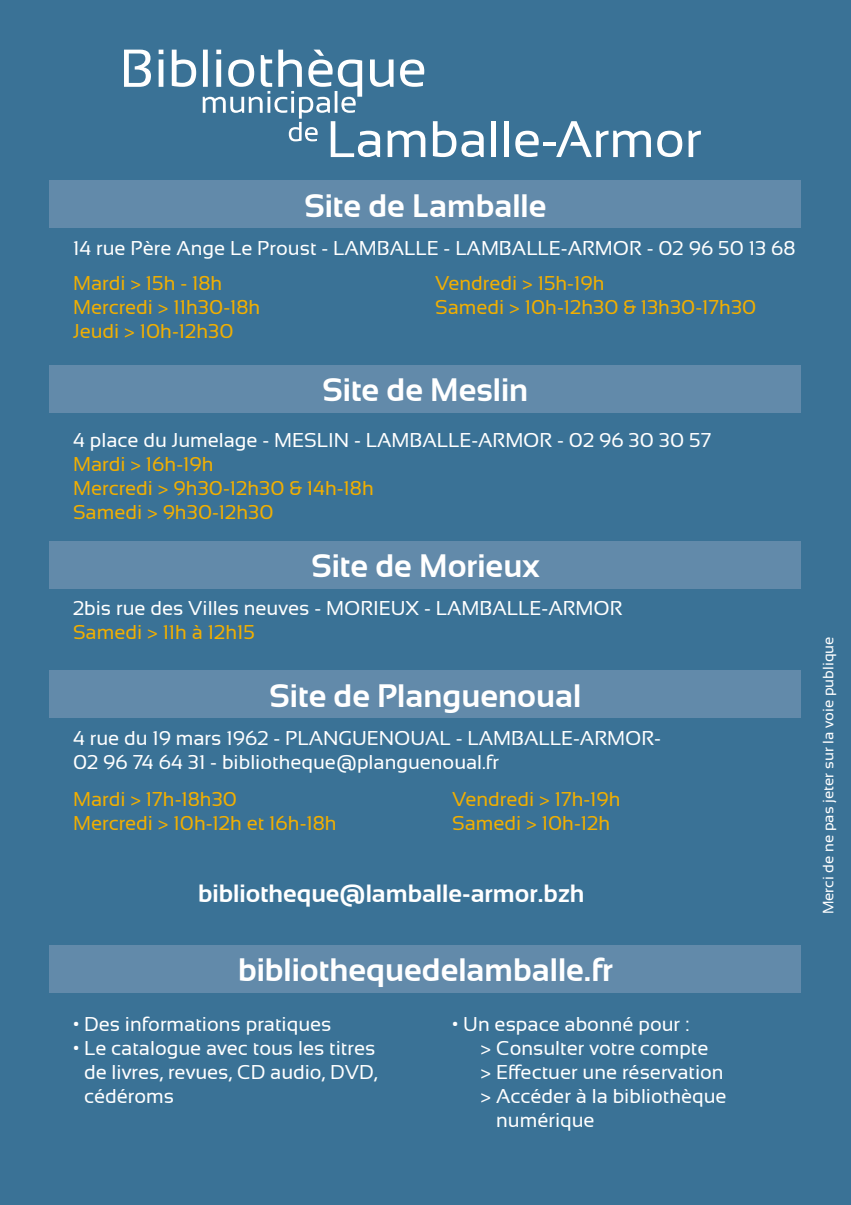
<style>
.page{position:relative;width:851px;height:1205px;background:#fff}
.page>*{position:absolute;margin:0;border:0;box-sizing:border-box;transform-origin:0 0}
.t1{font:51.25px "Sansation";color:#fff}
.t2{font:700 32.5px "Sansation";color:#fff}
.t3{font:700 25px "Sansation";color:#fff}
.t4{font:20px/24px "Sansation";color:#fff;text-align:justify}
.t5{font:20px/24px "Sansation";color:#f2af00}
.t6{font:15px "Sansation";color:#fff}
</style>
<div class="page">
<div style="left:0;top:0;width:850px;height:1205px;background:#3a7296"></div>
<div style="left:50px;top:181px;width:751px;height:47px;background:#628aaa"></div>
<div style="left:50px;top:365px;width:751px;height:47px;background:#628aaa"></div>
<div style="left:50px;top:945px;width:751px;height:47px;background:#628aaa"></div>
<svg style="left:124px;top:50px;width:300px;height:91px"></svg>
<div style="left:50px;top:541px;width:751px;height:47px;background:#628aaa"></div>
<div style="left:50px;top:670px;width:751px;height:48px;background:#628aaa"></div>
<h1 class="t1" style="left:326px;top:111px;width:377px">Lamballe-Armor</h1>
<h2 class="t2" style="left:304px;top:187px;width:244px">Site de Lamballe</h2>
<p class="t4" style="left:73px;top:236px;width:724px">14 rue Père Ange Le Proust - LAMBALLE - LAMBALLE-ARMOR - 02 96 50 13 68</p>
<p class="t5" style="left:73px;top:271px;width:189px">Mardi &gt; 15h - 18h<br>Mercredi &gt; 11h30-18h<br>Jeudi &gt; 10h-12h30</p>
<p class="t5" style="left:435px;top:271px;width:322px">Vendredi &gt; 15h-19h<br>Samedi &gt; 10h-12h30 &amp; 13h30-17h30</p>
<h2 class="t2" style="left:322px;top:371px;width:207px">Site de Meslin</h2>
<p class="t4" style="left:73px;top:428px;width:639px">4 place du Jumelage - MESLIN - LAMBALLE-ARMOR - 02 96 30 30 57</p>
<p class="t5" style="left:73px;top:452px;width:302px">Mardi &gt; 16h-19h<br>Mercredi &gt; 9h30-12h30 &amp; 14h-18h<br>Samedi &gt; 9h30-12h30</p>
<h2 class="t2" style="left:311px;top:548px;width:229px">Site de Morieux</h2>
<p class="t4" style="left:73px;top:596px;width:551px">2bis rue des Villes neuves - MORIEUX - LAMBALLE-ARMOR</p>
<p class="t5" style="left:73px;top:620px;width:183px">Samedi &gt; 11h à 12h15</p>
<h2 class="t2" style="left:269px;top:677px;width:313px">Site de Planguenoual</h2>
<p class="t4" style="left:73px;top:726px;width:589px">4 rue du 19 mars 1962 - PLANGUENOUAL - LAMBALLE-ARMOR-<br>02 96 74 64 31 - bibliotheque@planguenoual.fr</p>
<p class="t5" style="left:73px;top:787px;width:265px">Mardi &gt; 17h-18h30<br>Mercredi &gt; 10h-12h et 16h-18h</p>
<p class="t5" style="left:452px;top:787px;width:170px">Vendredi &gt; 17h-19h<br>Samedi &gt; 10h-12h</p>
<p class="t3" style="left:198px;top:879px;width:388px">bibliotheque@lamballe-armor.bzh</p>
<h2 class="t2" style="left:238px;top:951px;width:376px">bibliothequedelamballe.fr</h2>
<p class="t4" style="left:73px;top:1012px;width:260px">• Des informations pratiques</p>
<p class="t4" style="left:84px;top:1036px;width:295px;text-indent:-11px">• Le catalogue avec tous les titres de livres, revues, CD audio, DVD, cédéroms</p>
<p class="t4" style="left:452px;top:1012px;width:238px">• Un espace abonné pour :</p>
<p class="t4" style="left:480px;top:1036px;width:229px">&gt; Consulter votre compte</p>
<p class="t4" style="left:480px;top:1060px;width:244px">&gt; Effectuer une réservation</p>
<p class="t4" style="left:480px;top:1084px;width:247px">&gt; Accéder à la bibliothèque</p>
<p class="t4" style="left:496px;top:1108px;width:100px">numérique</p>
<p class="t6" style="left:819px;top:914px;width:279px;rotate:-90deg">Merci de ne pas jeter sur la voie publique</p>
</div>
